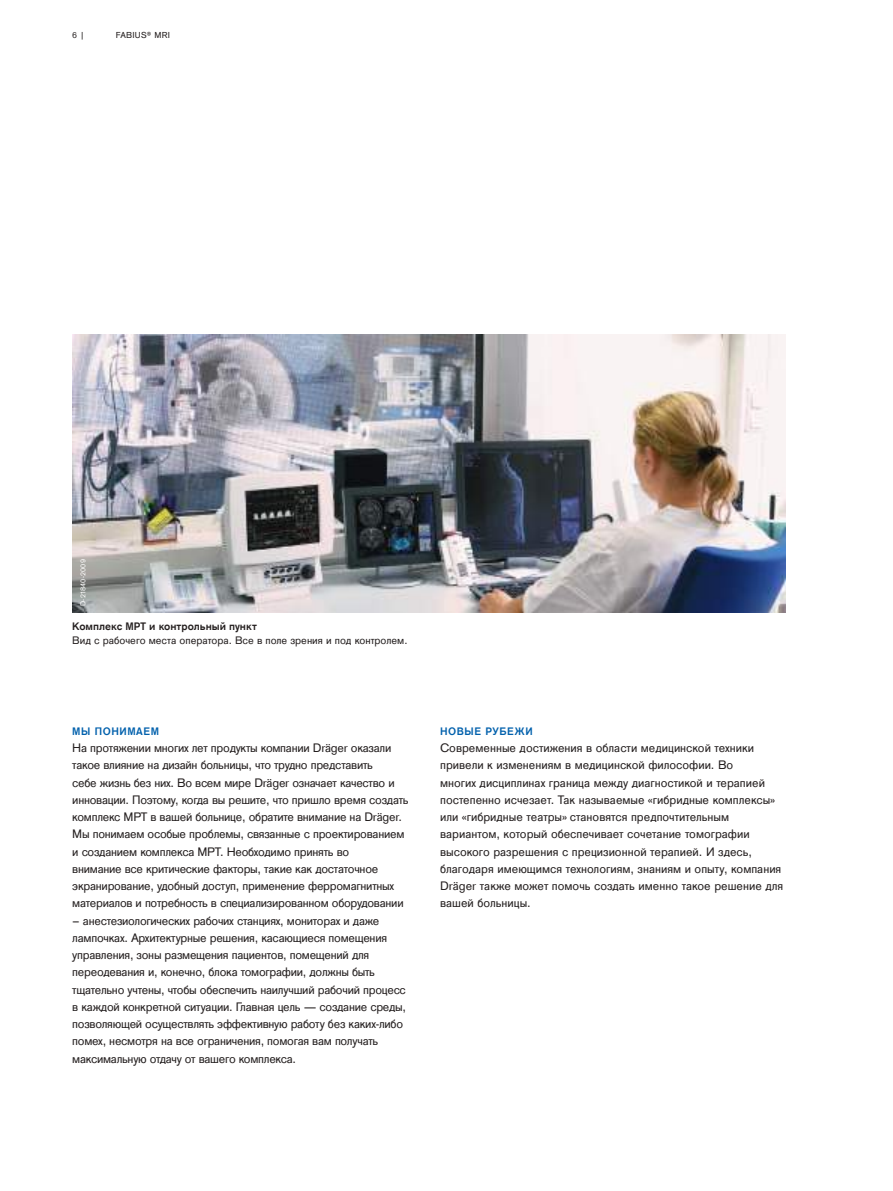
<style>
.page{position:relative;width:893px;height:1191px;background:#fff}
.page>*{position:absolute;margin:0;border:0;box-sizing:border-box;transform-origin:0 0}
.t1{font:12.75px/17.2px "Draeger Sans Global";letter-spacing:-.02em;color:#241f1f}
.t2{font:12.75px/17.2px "Draeger Sans Global";color:#241f1f}
.t3{font:11.25px "Draeger Sans Global";color:#241f1f}
.t4{font:700 11.25px "Draeger Sans Global";color:#241f1f}
.t5{font:700 11.25px "Draeger Sans Global";letter-spacing:.05em;color:#0060ac}
.t6{font:9px "Draeger Sans Global";letter-spacing:.025em;color:#241f1f}
.t7{font:7.5px "Draeger Sans Global";letter-spacing:.025em;color:#fff}
</style>
<div class="page">
<img style="left:72px;top:335px;width:714px;height:277px">
<p class="t6" style="left:72px;top:30px;width:14px">6 |</p>
<p class="t6" style="left:116px;top:30px;width:56px">FABIUS® MRI</p>
<p class="t7" style="left:78px;top:606px;width:48px;rotate:-90deg">D-21840-2009</p>
<p class="t4" style="left:72px;top:619px;width:186px">Комплекс МРТ и контрольный пункт</p>
<p class="t3" style="left:72px;top:633px;width:337px">Вид с рабочего места оператора. Все в поле зрения и под контролем.</p>
<p class="t5" style="left:72px;top:724px;width:88px">МЫ ПОНИМАЕМ</p>
<p class="t1" style="left:72px;top:739px;width:338px">На протяжении многих лет продукты компании Dräger оказали такое влияние на дизайн больницы, что трудно представить<br>себе жизнь без них. Во всем мире Dräger означает качество и инновации. Поэтому, когда вы решите, что пришло время создать комплекс МРТ в вашей больнице, обратите внимание на Dräger.<br>Мы понимаем особые проблемы, связанные с проектированием и созданием комплекса МРТ. Необходимо принять во<br>внимание все критические факторы, такие как достаточное экранирование, удобный доступ, применение ферромагнитных материалов и потребность в специализированном оборудовании</p>
<p class="t1" style="left:72px;top:911px;width:335px">– анестезиологических рабочих станциях, мониторах и даже лампочках. Архитектурные решения, касающиеся помещения управления, зоны размещения пациентов, помещений для переодевания и, конечно, блока томографии, должны быть тщательно учтены, чтобы обеспечить наилучший рабочий процесс в каждой конкретной ситуации. Главная цель — создание среды, позволяющей осуществлять эффективную работу без каких-либо помех, несмотря на все ограничения, помогая вам получать максимальную отдачу от вашего комплекса.</p>
<p class="t5" style="left:440px;top:724px;width:94px">НОВЫЕ РУБЕЖИ</p>
<p class="t2" style="left:440px;top:739px;width:345px">Современные достижения в области медицинской техники привели к изменениям в медицинской философии. Во<br>многих дисциплинах граница между диагностикой и терапией постепенно исчезает. Так называемые «гибридные комплексы» или «гибридные театры» становятся предпочтительным вариантом, который обеспечивает сочетание томографии высокого разрешения с прецизионной терапией. И здесь, благодаря имеющимся технологиям, знаниям и опыту, компания Dräger также может помочь создать именно такое решение для вашей больницы.</p>
</div>
